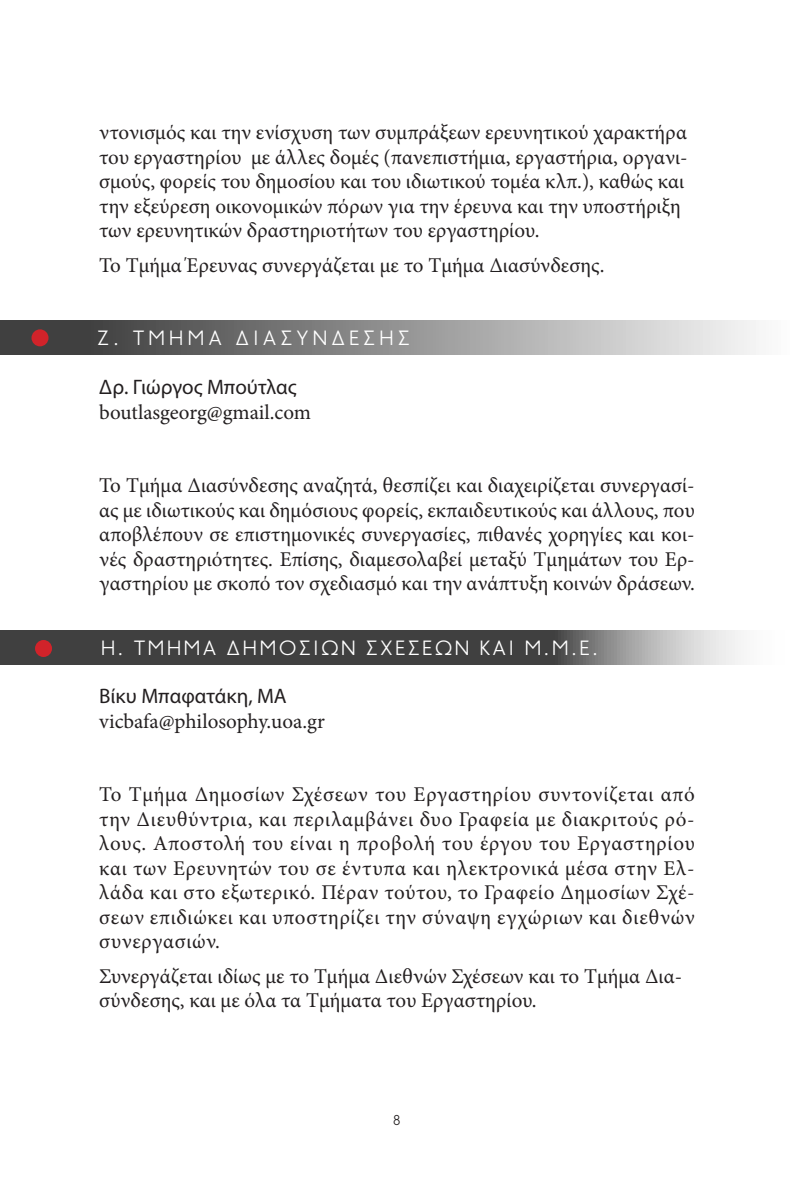
<style>
.page{position:relative;width:794px;height:1191px;background:#fff}
.page>*{position:absolute;margin:0;border:0;box-sizing:border-box;transform-origin:0 0}
.t1{font:21px/24.5px "Minion Pro";color:#231f20}
.t2{font:21px "Myriad Pro";color:#231f20}
.t3{font:300 21px "PF Transport";letter-spacing:.13em;color:#fff}
.t4{font:300 21px "PF Transport";letter-spacing:.21em;color:#fff}
.t5{font:14px "PF Universal";color:#231f20}
</style>
<div class="page">
<div style="left:0;top:320px;width:790px;height:35px;background:linear-gradient(to right,#2d2d2d,#fafbfb)"></div>
<div style="left:32px;top:329px;width:17px;height:17px;background:#d1232a;border-radius:50%"></div>
<svg style="left:0;top:630px;width:741px;height:35px;fill:#404040"></svg>
<div style="left:35px;top:640px;width:17px;height:17px;background:#d1232a;border-radius:50%"></div>
<p class="t1" style="left:99px;top:120px;width:590px">ντονισμός και την ενίσχυση των συμπράξεων ερευνητικού χαρακτήρα του εργαστηρίου με άλλες δομές (πανεπιστήμια, εργαστήρια, οργανι&shy;σμούς, φορείς του δημοσίου και του ιδιωτικού τομέα κλπ.), καθώς και την εξεύρεση οικονομικών πόρων για την έρευνα και την υποστήριξη των ερευνητικών δραστηριοτήτων του εργαστηρίου.</p>
<p class="t1" style="left:99px;top:253px;width:507px">Το Τμήμα Έρευνας συνεργάζεται με το Τμήμα Διασύνδεσης.</p>
<p class="t4" style="left:98px;top:326px;width:314px">Ζ. TMHMA ΔΙΑΣΥΝΔΕΣΗΣ</p>
<p class="t2" style="left:99px;top:374px;width:199px">Δρ. Γιώργος Μπούτλας</p>
<p class="t1" style="left:99px;top:400px;width:213px">boutlasgeorg@gmail.com</p>
<p class="t1" style="left:99px;top:473px;width:597px;text-align:justify">Το Τμήμα Διασύνδεσης αναζητά, θεσπίζει και διαχειρίζεται συνεργασί&shy;ας με ιδιωτικούς και δημόσιους φορείς, εκπαιδευτικούς και άλλους, που αποβλέπουν σε επιστημονικές συνεργασίες, πιθανές χορηγίες και κοι&shy;νές δραστηριότητες. Επίσης, διαμεσολαβεί μεταξύ Τμημάτων του Ερ&shy;γαστηρίου με σκοπό τον σχεδιασμό και την ανάπτυξη κοινών δράσεων.</p>
<p class="t3" style="left:101px;top:636px;width:498px">Η. TMHMA ΔΗΜΟΣΙΩΝ ΣΧΕΣΕΩΝ ΚΑΙ Μ.Μ.Ε.</p>
<p class="t2" style="left:99px;top:683px;width:189px">Βίκυ Μπαφατάκη, ΜΑ</p>
<p class="t1" style="left:99px;top:709px;width:227px">vicbafa@philosophy.uoa.gr</p>
<p class="t1" style="left:99px;top:782px;width:597px;text-align:justify">Το Τμήμα Δημοσίων Σχέσεων του Εργαστηρίου συντονίζεται από την Διευθύντρια, και περιλαμβάνει δυο Γραφεία με διακριτούς ρό&shy;λους. Αποστολή του είναι η προβολή του έργου του Εργαστηρίου και των Ερευνητών του σε έντυπα και ηλεκτρονικά μέσα στην Ελ&shy;λάδα και στο εξωτερικό. Πέραν τούτου, το Γραφείο Δημοσίων Σχέ&shy;σεων επιδιώκει και υποστηρίζει την σύναψη εγχώριων και διεθνών συνεργασιών.</p>
<p class="t1" style="left:99px;top:964px;width:584px">Συνεργάζεται ιδίως με το Τμήμα Διεθνών Σχέσεων και το Τμήμα Δια&shy;σύνδεσης, και με όλα τα Τμήματα του Εργαστηρίου.</p>
<p class="t5" style="left:393px;top:1111px;width:9px">8</p>
</div>
